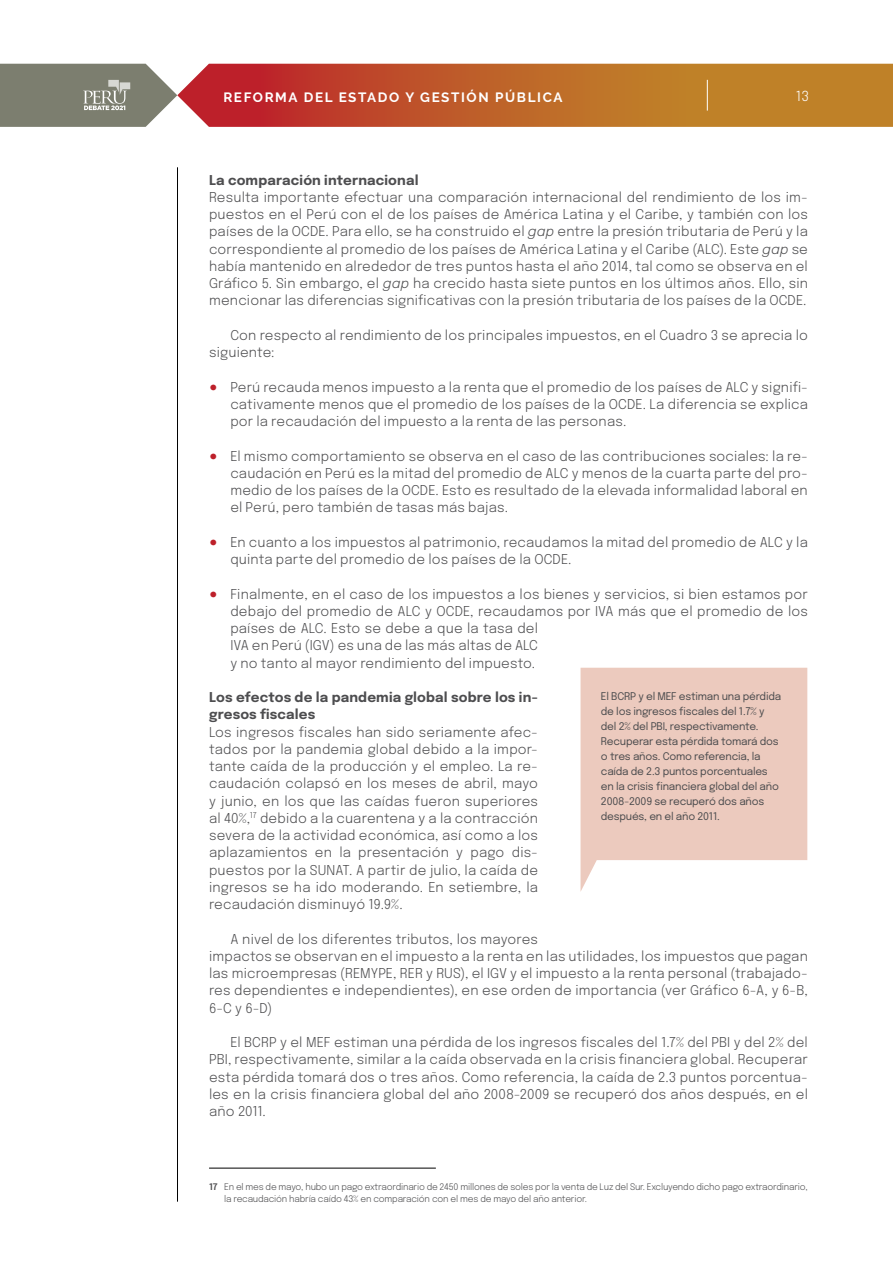
<style>
.page{position:relative;width:893px;height:1263px;background:#fff}
.page>*{position:absolute;margin:0;border:0;box-sizing:border-box;transform-origin:0 0}
.t1{font:300 13.8px "Epilogue";color:#fff}
.t2{font:300 13.5px/17.2px "Epilogue";letter-spacing:.015em;color:#4d4d4f;text-align:justify}
.t3{font:700 13.5px/17.2px "Epilogue";letter-spacing:.01em;color:#4d4d4f}
.t4{font:700 13.5px "Raleway";letter-spacing:.12em;color:#fff}
.t5{font:10.5px/15px "Epilogue";letter-spacing:-.02em;color:#4d4d4f}
.t6{font:300 9px/12px "Epilogue";letter-spacing:-.02em;color:#4d4d4f}
.s1{font-style:italic}
.s2{font-family:"Helvetica Neue";font-weight:700;color:#bd202a}
.s3{font-weight:600}
</style>
<div class="page">
<hr style="left:177px;top:167px;width:1px;height:1035px;background:#000">
<hr style="left:209px;top:1168px;width:227px;height:1px;background:#000">
<svg style="left:581px;top:668px;width:226px;height:223px;background:#eed1c6"></svg>
<svg style="left:0;top:64px;width:893px;height:63px;background:#b56c3e"></svg>
<hr style="left:707px;top:80px;width:1px;height:31px;background:#fff">
<p class="t4" style="left:223px;top:89px;width:341px">REFORMA DEL ESTADO Y GESTIÓN PÚBLICA</p>
<p class="t1" style="left:796px;top:86px;width:15px">13</p>
<p class="t3" style="left:209px;top:170px;width:211px">La comparación internacional</p>
<p class="t2" style="left:209px;top:188px;width:600px">Resulta importante efectuar una comparación internacional del rendimiento de los im&shy;puestos en el Perú con el de los países de América Latina y el Caribe, y también con los países de la OCDE. Para ello, se ha construido el <span class="s1">gap</span> entre la presión tributaria de Perú y la correspondiente al promedio de los países de América Latina y el Caribe (ALC). Este <span class="s1">gap</span> se había mantenido en alrededor de tres puntos hasta el año 2014, tal como se observa en el Gráfico 5. Sin embargo, el <span class="s1">gap</span> ha crecido hasta siete puntos en los últimos años. Ello, sin mencionar las diferencias significativas con la presión tributaria de los países de la OCDE.</p>
<p class="t2" style="left:209px;top:326px;width:600px;text-indent:21px">Con respecto al rendimiento de los principales impuestos, en el Cuadro 3 se aprecia lo siguiente:</p>
<p class="t2" style="left:230px;top:377px;width:579px;text-indent:-21px"><span class="s2">●</span> Perú recauda menos impuesto a la renta que el promedio de los países de ALC y signifi&shy;cativamente menos que el promedio de los países de la OCDE. La diferencia se explica por la recaudación del impuesto a la renta de las personas.</p>
<p class="t2" style="left:230px;top:446px;width:579px;text-indent:-21px"><span class="s2">●</span> El mismo comportamiento se observa en el caso de las contribuciones sociales: la re&shy;caudación en Perú es la mitad del promedio de ALC y menos de la cuarta parte del pro&shy;medio de los países de la OCDE. Esto es resultado de la elevada informalidad laboral en el Perú, pero también de tasas más bajas.</p>
<p class="t2" style="left:230px;top:533px;width:579px;text-indent:-21px"><span class="s2">●</span> En cuanto a los impuestos al patrimonio, recaudamos la mitad del promedio de ALC y la quinta parte del promedio de los países de la OCDE.</p>
<p class="t2" style="left:230px;top:584px;width:579px;text-align:left;text-indent:-21px"><span class="s2">●</span> Finalmente, en el caso de los impuestos a los bienes y servicios, si bien estamos por debajo del promedio de ALC y OCDE, recaudamos por IVA más que el promedio de los países de ALC. Esto se debe a que la tasa del<br>IVA en Perú (IGV) es una de las más altas de ALC<br>y no tanto al mayor rendimiento del impuesto.</p>
<p class="t3" style="left:209px;top:688px;width:330px">Los efectos de la pandemia global sobre los in&shy;gresos fiscales</p>
<p class="t2" style="left:209px;top:722px;width:330px">Los ingresos fiscales han sido seriamente afec&shy;tados por la pandemia global debido a la impor&shy;tante caída de la producción y el empleo. La re&shy;caudación colapsó en los meses de abril, mayo y junio, en los que las caídas fueron superiores al 40%,<sup>17</sup> debido a la cuarentena y a la contracción severa de la actividad económica, así como a los aplazamientos en la presentación y pago dis&shy;puestos por la SUNAT. A partir de julio, la caída de ingresos se ha ido moderando. En setiembre, la recaudación disminuyó 19.9%.</p>
<p class="t2" style="left:209px;top:929px;width:600px;text-align:left;text-indent:21px">A nivel de los diferentes tributos, los mayores<br>impactos se observan en el impuesto a la renta en las utilidades, los impuestos que pagan las microempresas (REMYPE, RER y RUS), el IGV y el impuesto a la renta personal (trabajado&shy;res dependientes e independientes), en ese orden de importancia (ver Gráfico 6-A, y 6-B, 6-C y 6-D)</p>
<p class="t2" style="left:209px;top:1033px;width:600px;text-indent:21px">El BCRP y el MEF estiman una pérdida de los ingresos fiscales del 1.7% del PBI y del 2% del PBI, respectivamente, similar a la caída observada en la crisis financiera global. Recuperar esta pérdida tomará dos o tres años. Como referencia, la caída de 2.3 puntos porcentua&shy;les en la crisis financiera global del año 2008-2009 se recuperó dos años después, en el año 2011.</p>
<p class="t5" style="left:601px;top:688px;width:182px">El BCRP y el MEF estiman una pérdida de los ingresos fiscales del 1.7% y del 2% del PBI, respectivamente.<br>Recuperar esta pérdida tomará dos o tres años. Como referencia, la caída de 2.3 puntos porcentuales en la crisis financiera global del año<br>2008-2009 se recuperó dos años después, en el año 2011.</p>
<p class="t6" style="left:224px;top:1181px;width:585px;text-indent:-15px"><span class="s3">17</span> En el mes de mayo, hubo un pago extraordinario de 2450 millones de soles por la venta de Luz del Sur. Excluyendo dicho pago extraordinario, la recaudación habría caído 43% en comparación con el mes de mayo del año anterior.</p>
</div>
